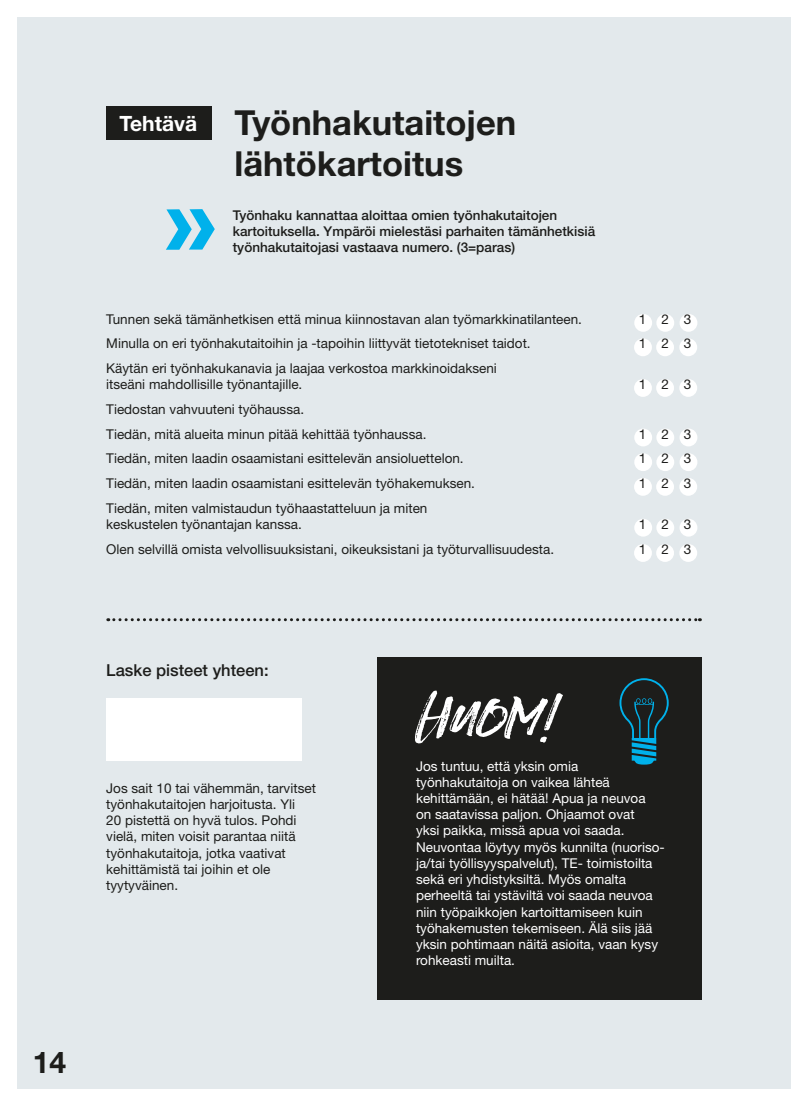
<style>
.page{position:relative;width:808px;height:1106px;background:#fff}
.page>*{position:absolute;margin:0;border:0;box-sizing:border-box;transform-origin:0 0}
.t1{font:700 34.5px/41.4px "Helvetica Neue LT Std";color:#1d1d1b}
.t2{font:700 30px "Helvetica Neue LT Std";color:#1d1d1b}
.t3{font:700 21.15px "Helvetica Neue LT Std";color:#fff}
.P_otsikko{font:500 16.5px "Helvetica Neue LT Std";color:#1d1d1b}
.P_leipis{font:13.5px/16.2px "Helvetica Neue LT Std";color:#1d1d1b}
.P_leipis_valkoinen{font:13.5px/16.2px "Helvetica Neue LT Std";color:#fff}
.P_tehtävä{font:500 13.5px/16.2px "Helvetica Neue LT Std";color:#1d1d1b}
</style>
<div class="page">
<div style="left:17px;top:17px;width:774px;height:1072px;background:#e3e9ec"></div>
<div style="left:634px;top:314px;width:18px;height:18px;background:#fff;border-radius:50%"></div>
<div style="left:656px;top:314px;width:18px;height:18px;background:#fff;border-radius:50%"></div>
<div style="left:679px;top:314px;width:18px;height:18px;background:#fff;border-radius:50%"></div>
<div style="left:634px;top:338px;width:18px;height:18px;background:#fff;border-radius:50%"></div>
<div style="left:656px;top:338px;width:18px;height:18px;background:#fff;border-radius:50%"></div>
<div style="left:679px;top:338px;width:18px;height:18px;background:#fff;border-radius:50%"></div>
<div style="left:634px;top:379px;width:18px;height:18px;background:#fff;border-radius:50%"></div>
<div style="left:656px;top:379px;width:18px;height:18px;background:#fff;border-radius:50%"></div>
<div style="left:679px;top:379px;width:18px;height:18px;background:#fff;border-radius:50%"></div>
<div style="left:634px;top:428px;width:18px;height:18px;background:#fff;border-radius:50%"></div>
<div style="left:656px;top:428px;width:18px;height:18px;background:#fff;border-radius:50%"></div>
<div style="left:679px;top:428px;width:18px;height:18px;background:#fff;border-radius:50%"></div>
<div style="left:634px;top:453px;width:18px;height:18px;background:#fff;border-radius:50%"></div>
<div style="left:656px;top:453px;width:18px;height:18px;background:#fff;border-radius:50%"></div>
<div style="left:679px;top:453px;width:18px;height:18px;background:#fff;border-radius:50%"></div>
<div style="left:634px;top:478px;width:18px;height:18px;background:#fff;border-radius:50%"></div>
<div style="left:656px;top:478px;width:18px;height:18px;background:#fff;border-radius:50%"></div>
<div style="left:679px;top:478px;width:18px;height:18px;background:#fff;border-radius:50%"></div>
<div style="left:634px;top:519px;width:18px;height:17px;background:#fff;border-radius:50%"></div>
<div style="left:656px;top:519px;width:18px;height:17px;background:#fff;border-radius:50%"></div>
<div style="left:679px;top:519px;width:18px;height:17px;background:#fff;border-radius:50%"></div>
<div style="left:634px;top:544px;width:18px;height:18px;background:#fff;border-radius:50%"></div>
<div style="left:656px;top:544px;width:18px;height:18px;background:#fff;border-radius:50%"></div>
<div style="left:679px;top:544px;width:18px;height:18px;background:#fff;border-radius:50%"></div>
<div style="left:106px;top:106px;width:106px;height:33px;background:#1d1d1b"></div>
<svg style="left:166px;top:209px;width:49px;height:41px"></svg>
<div style="left:106px;top:698px;width:196px;height:63px;background:#fff"></div>
<div style="left:377px;top:657px;width:325px;height:342px;background:#1d1d1b"></div>
<svg style="left:619px;top:678px;width:50px;height:86px"></svg>
<svg style="left:415px;top:690px;width:148px;height:53px"></svg>
<svg style="left:108px;top:618px;width:592px;height:3px"></svg>
<h3 class="t3" style="left:120px;top:110px;width:79px">Tehtävä</h3>
<h3 class="t1" style="left:234px;top:101px;width:283px">Työnhakutaitojen lähtökartoitus</h3>
<p class="P_tehtävä" style="left:233px;top:207px;width:364px">Työnhaku kannattaa aloittaa omien työnhakutaitojen kartoituksella. Ympäröi mielestäsi parhaiten tämänhetkisiä työnhakutaitojasi vastaava numero. (3=paras)</p>
<p class="P_leipis" style="left:106px;top:310px;width:477px">Tunnen sekä tämänhetkisen että minua kiinnostavan alan työmarkkinatilanteen.</p>
<p class="P_leipis" style="left:639px;top:310px;width:54px">1 2 3</p>
<p class="P_leipis" style="left:106px;top:335px;width:426px">Minulla on eri työnhakutaitoihin ja -tapoihin liittyvät tietotekniset taidot.</p>
<p class="P_leipis" style="left:639px;top:335px;width:54px">1 2 3</p>
<p class="P_leipis" style="left:106px;top:360px;width:392px">Käytän eri työnhakukanavia ja laajaa verkostoa markkinoidakseni itseäni mahdollisille työnantajille.</p>
<p class="P_leipis" style="left:639px;top:376px;width:54px">1 2 3</p>
<p class="P_leipis" style="left:106px;top:401px;width:199px">Tiedostan vahvuuteni työhaussa.</p>
<p class="P_leipis" style="left:106px;top:425px;width:322px">Tiedän, mitä alueita minun pitää kehittää työnhaussa.</p>
<p class="P_leipis" style="left:639px;top:425px;width:54px">1 2 3</p>
<p class="P_leipis" style="left:106px;top:450px;width:359px">Tiedän, miten laadin osaamistani esittelevän ansioluettelon.</p>
<p class="P_leipis" style="left:639px;top:450px;width:54px">1 2 3</p>
<p class="P_leipis" style="left:106px;top:475px;width:370px">Tiedän, miten laadin osaamistani esittelevän työhakemuksen.</p>
<p class="P_leipis" style="left:639px;top:475px;width:54px">1 2 3</p>
<p class="P_leipis" style="left:106px;top:499px;width:323px">Tiedän, miten valmistaudun työhaastatteluun ja miten keskustelen työnantajan kanssa.</p>
<p class="P_leipis" style="left:639px;top:516px;width:54px">1 2 3</p>
<p class="P_leipis" style="left:106px;top:540px;width:449px">Olen selvillä omista velvollisuuksistani, oikeuksistani ja työturvallisuudesta.</p>
<p class="P_leipis" style="left:639px;top:540px;width:54px">1 2 3</p>
<p class="P_otsikko" style="left:106px;top:660px;width:164px">Laske pisteet yhteen:</p>
<p class="P_leipis" style="left:106px;top:779px;width:211px">Jos sait 10 tai vähemmän, tarvitset työnhakutaitojen harjoitusta. Yli<br>20 pistettä on hyvä tulos. Pohdi vielä, miten voisit parantaa niitä työnhakutaitoja, jotka vaativat kehittämistä tai joihin et ole tyytyväinen.</p>
<h2 class="t2" style="left:33px;top:1044px;width:35px">14</h2>
<p class="P_leipis_valkoinen" style="left:416px;top:757px;width:250px">Jos tuntuu, että yksin omia työnhakutaitoja on vaikea lähteä kehittämään, ei hätää! Apua ja neuvoa<br>on saatavissa paljon. Ohjaamot ovat<br>yksi paikka, missä apua voi saada.<br>Neuvontaa löytyy myös kunnilta (nuoriso&shy;ja/tai työllisyyspalvelut), TE- toimistoilta sekä eri yhdistyksiltä. Myös omalta perheeltä tai ystäviltä voi saada neuvoa niin työpaikkojen kartoittamiseen kuin työhakemusten tekemiseen. Älä siis jää yksin pohtimaan näitä asioita, vaan kysy rohkeasti muilta.</p>
</div>
